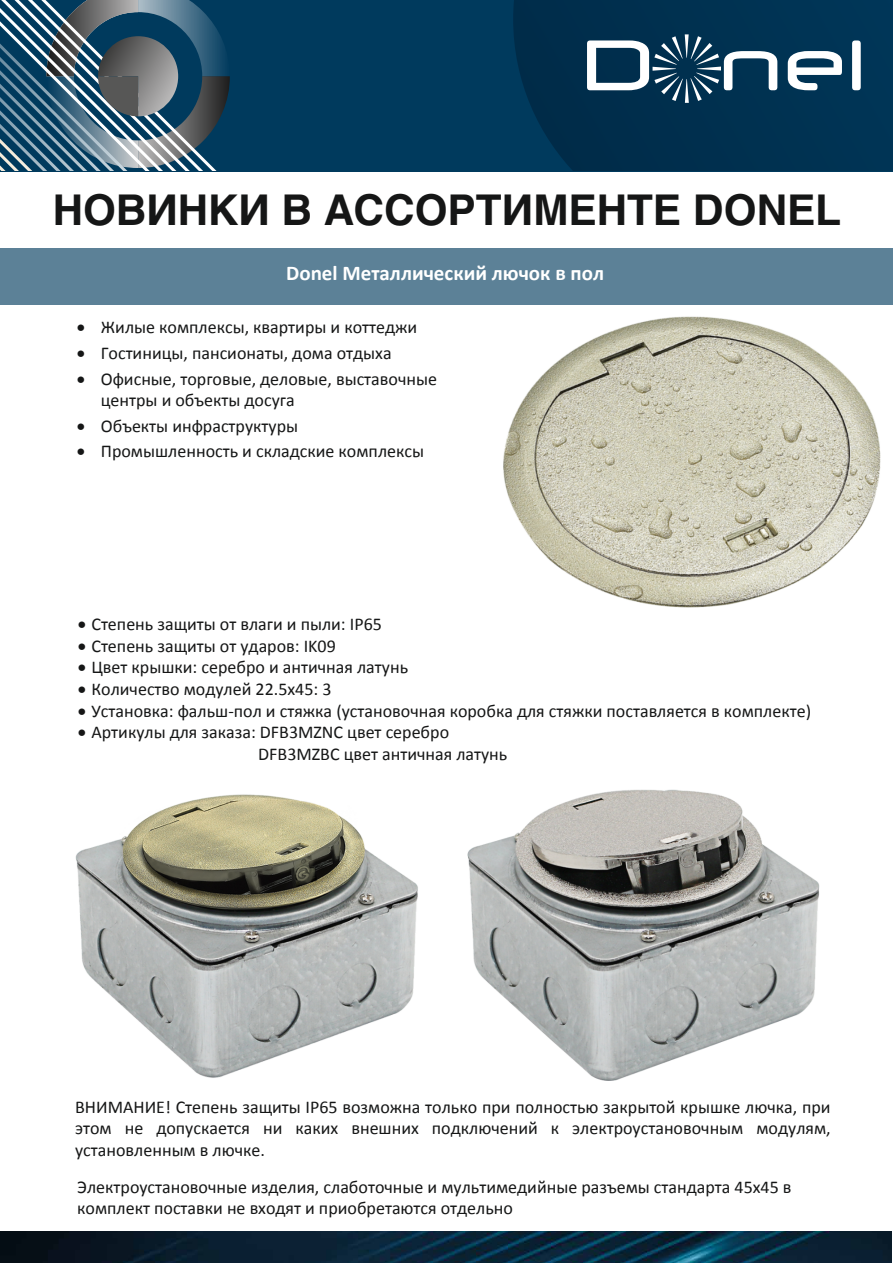
<style>
.page{position:relative;width:893px;height:1263px;background:#fff}
.page>*{position:absolute;margin:0;border:0;box-sizing:border-box;transform-origin:0 0}
.t1{font:700 42px "Helios C";color:#151616}
.t2{font:700 21px "Calibri";color:#fff}
.t3{font:18px/21.6px "Calibri";color:#151616}
</style>
<div class="page">
<div style="left:0;top:248px;width:893px;height:57px;background:#5c8197"></div>
<div style="left:0;top:0;width:893px;height:172px;background:#003a5d"></div>
<svg style="left:0;top:0;width:230px;height:171px"></svg>
<svg style="left:513px;top:0;width:348px;height:171px"></svg>
<svg style="left:788px;top:51px;width:54px;height:39px"></svg>
<div style="left:852px;top:40px;width:9px;height:50px;background:#fff;border-radius:3px"></div>
<svg style="left:587px;top:34px;width:190px;height:69px"></svg>
<img style="left:0;top:1231px;width:891px;height:32px">
<img style="left:503px;top:316px;width:378px;height:292px">
<img style="left:75px;top:794px;width:343px;height:284px">
<img style="left:467px;top:789px;width:353px;height:292px">
<h1 class="t1" style="left:53px;top:193px;width:790px">НОВИНКИ В АССОРТИМЕНТЕ DONEL</h1>
<p class="t2" style="left:286px;top:259px;width:319px">Donel Металлический лючок в пол</p>
<p class="t3" style="left:77px;top:317px;width:342px">• Жилые комплексы, квартиры и коттеджи</p>
<p class="t3" style="left:77px;top:342px;width:316px">• Гостиницы, пансионаты, дома отдыха</p>
<p class="t3" style="left:101px;top:368px;width:338px;text-indent:-24px">• Офисные, торговые, деловые, выставочные центры и объекты досуга</p>
<p class="t3" style="left:77px;top:415px;width:223px">• Объекты инфраструктуры</p>
<p class="t3" style="left:77px;top:440px;width:349px">• Промышленность и складские комплексы</p>
<p class="t3" style="left:78px;top:613px;width:306px">• Степень защиты от влаги и пыли: IP65</p>
<p class="t3" style="left:78px;top:635px;width:260px">• Степень защиты от ударов: IK09</p>
<p class="t3" style="left:78px;top:657px;width:332px">• Цвет крышки: серебро и античная латунь</p>
<p class="t3" style="left:78px;top:678px;width:255px">• Количество модулей 22.5х45: 3</p>
<p class="t3" style="left:78px;top:700px;width:735px">• Установка: фальш-пол и стяжка (установочная коробка для стяжки поставляется в комплекте)</p>
<p class="t3" style="left:258px;top:721px;width:251px;text-indent:-180px">• Артикулы для заказа: DFB3MZNC цвет серебро<br>DFB3MZBC цвет античная латунь</p>
<p class="t3" style="left:75px;top:1096px;width:757px;text-align:justify">ВНИМАНИЕ! Степень защиты IP65 возможна только при полностью закрытой крышке лючка, при этом не допускается ни каких внешних подключений к электроустановочным модулям, установленным в лючке.</p>
<p class="t3" style="left:77px;top:1177px;width:716px;line-height:21.1px">Электроустановочные изделия, слаботочные и мультимедийные разъемы стандарта 45х45 в комплект поставки не входят и приобретаются отдельно</p>
</div>
